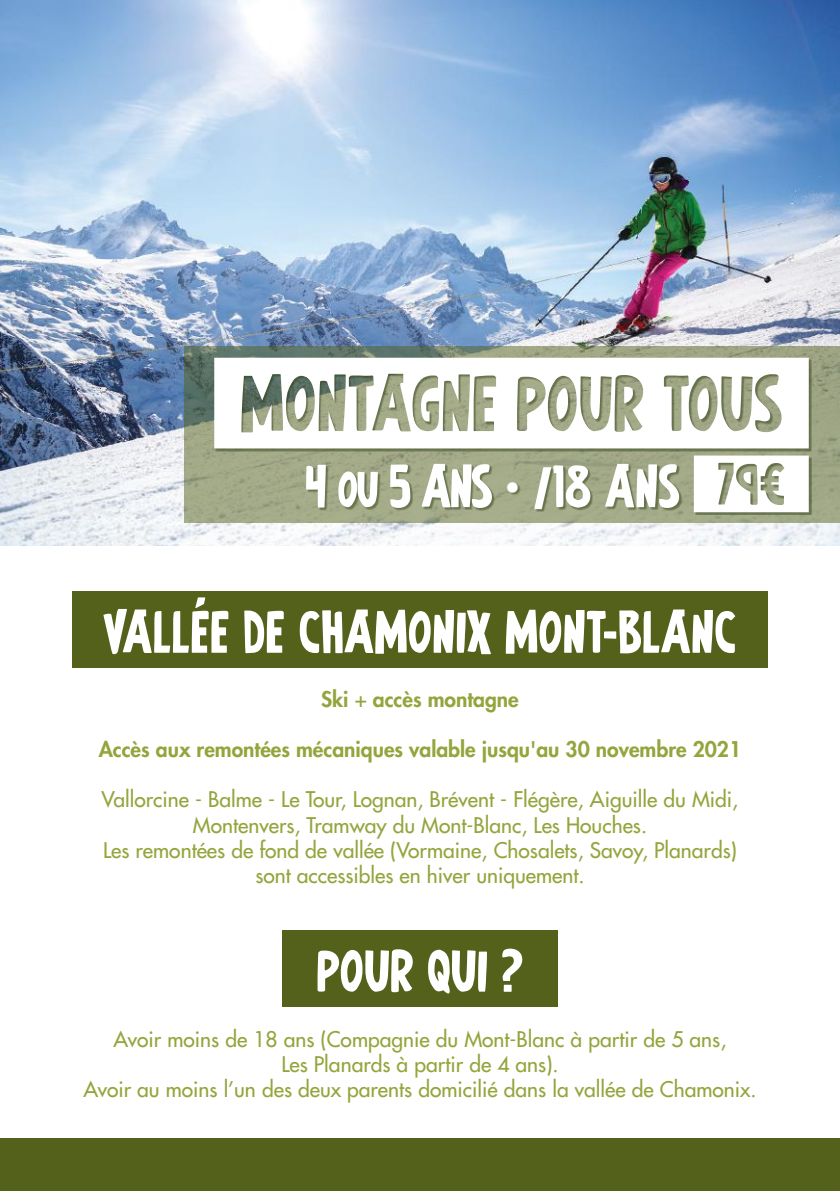
<style>
.page{position:relative;width:840px;height:1191px;background:#fff}
.page>*{position:absolute;margin:0;border:0;box-sizing:border-box;transform-origin:0 0}
.t1{font:700 62px "Earth's Mightiest";color:#fff}
.t2{font:500 21px/25.2px "Futura Std";color:#95a43c;text-align:center}
.t3{font:800 21px "Futura Std";color:#95a43c}
.s1{font-weight:500}
</style>
<div class="page">
<img style="left:0;top:0;width:839px;height:546px">
<div style="left:72px;top:591px;width:695px;height:77px;background:#54611b"></div>
<div style="left:282px;top:930px;width:275px;height:76px;background:#54611b"></div>
<div style="left:0;top:1138px;width:839px;height:53px;background:#54611b"></div>
<svg style="left:184px;top:346px;width:655px;height:177px;background:#969f81"></svg>
<div style="left:215px;top:359px;width:596px;height:93px;background:#2c3e12;opacity:.5"></div>
<svg style="left:214px;top:358px;width:594px;height:90px"></svg>
<div style="left:306px;top:464px;width:376px;height:48px;background:#2c3e12;opacity:.5"></div>
<div style="left:694px;top:456px;width:117px;height:59px;background:#2c3e12;opacity:.5"></div>
<svg style="left:693px;top:455px;width:115px;height:57px"></svg>
<h1 class="t1" style="left:304px;top:450px;width:376px">4 ou 5 ANS <sup>•</sup> /18 ANS</h1>
<h1 class="t1" style="left:103px;top:596px;width:634px">VALLÉE DE CHAMONIX MONT-BLANC</h1>
<p class="t3" style="left:321px;top:685px;width:199px">Ski <span class="s1">+</span> accès montagne</p>
<p class="t3" style="left:99px;top:736px;width:643px">Accès aux remontées mécaniques valable jusqu'au 30 novembre 2021</p>
<p class="t2" style="left:101px;top:787px;width:638px">Vallorcine - Balme - Le Tour, Lognan, Brévent - Flégère, Aiguille du Midi, Montenvers, Tramway du Mont-Blanc, Les Houches.<br>Les remontées de fond de vallée (Vormaine, Chosalets, Savoy, Planards) sont accessibles en hiver uniquement.</p>
<h1 class="t1" style="left:316px;top:934px;width:208px">POUR QUI ?</h1>
<p class="t2" style="left:83px;top:1026px;width:674px">Avoir moins de 18 ans (Compagnie du Mont-Blanc à partir de 5 ans,<br>Les Planards à partir de 4 ans).<br>Avoir au moins l’un des deux parents domicilié dans la vallée de Chamonix.</p>
</div>
